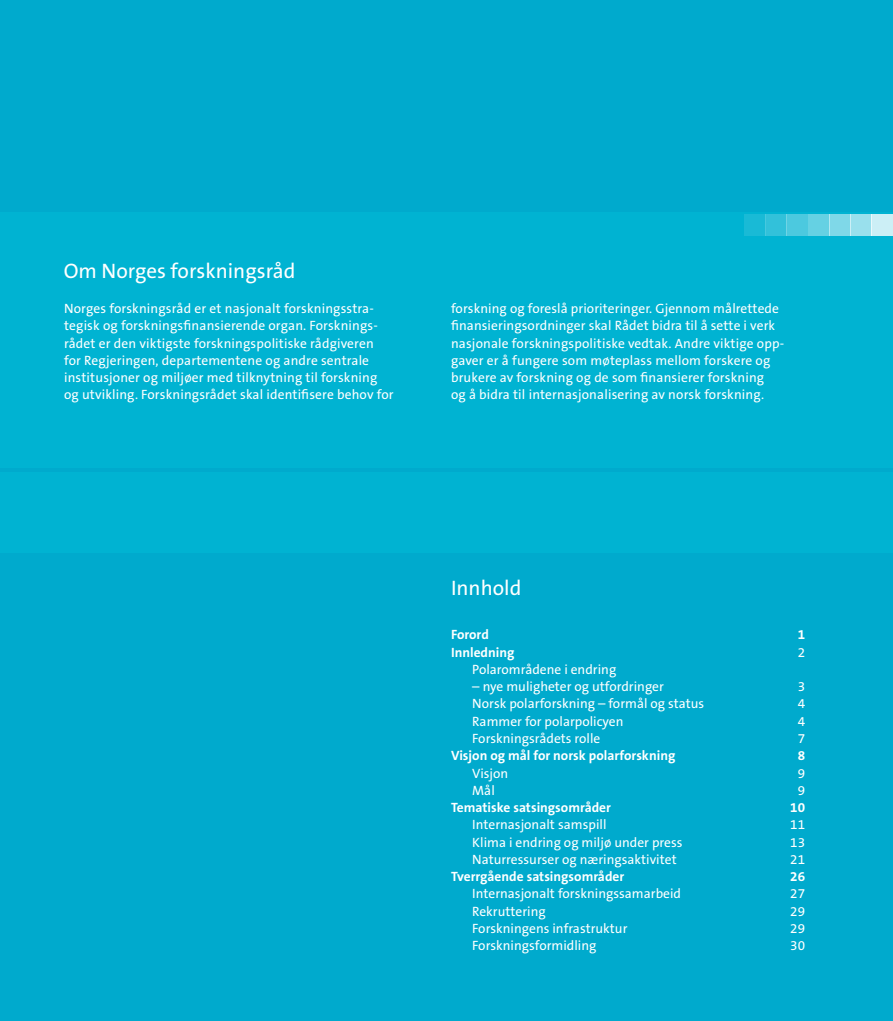
<style>
.page{position:relative;width:893px;height:1021px;background:#fff}
.page>*{position:absolute;margin:0;border:0;box-sizing:border-box;transform-origin:0 0}
.t1{font:21px "The Sans B5 Plain";color:#fff}
.t2{font:13.5px/17.2px "The Sans B5 Plain";letter-spacing:.005em;color:#fff}
.t3{font:700 13.5px "The Sans B7";color:#fff}
</style>
<div class="page">
<div style="left:0;top:0;width:893px;height:1020px;background:#00aacd"></div>
<div style="left:0;top:213px;width:893px;height:255px;background:#00b3d2"></div>
<div style="left:0;top:472px;width:893px;height:81px;background:#00b3d2"></div>
<div style="left:872px;top:214px;width:21px;height:21px;background:#cceff6"></div>
<div style="left:850px;top:214px;width:22px;height:21px;background:#99e0ed"></div>
<div style="left:829px;top:214px;width:21px;height:21px;background:#7fd8e8"></div>
<div style="left:808px;top:214px;width:21px;height:21px;background:#65d1e3"></div>
<div style="left:787px;top:214px;width:21px;height:21px;background:#4cc9df"></div>
<div style="left:765px;top:214px;width:22px;height:21px;background:#32c1da"></div>
<div style="left:744px;top:214px;width:21px;height:21px;background:#19bad6"></div>
<h1 class="t1" style="left:64px;top:260px;width:233px">Om Norges forskningsråd</h1>
<p class="t2" style="left:64px;top:300px;width:331px">Norges forskningsråd er et nasjonalt forskningsstra&shy;tegisk og forskningsfinansierende organ. Forsknings&shy;rådet er den viktigste forskningspolitiske rådgiveren for Regjeringen, departementene og andre sentrale institusjoner og miljøer med tilknytning til forskning og utvikling. Forskningsrådet skal identifisere behov for</p>
<p class="t2" style="left:451px;top:300px;width:335px">forskning og foreslå prioriteringer. Gjennom målrettede finansieringsordninger skal Rådet bidra til å sette i verk nasjonale forskningspolitiske vedtak. Andre viktige opp&shy;gaver er å fungere som møteplass mellom forskere og brukere av forskning og de som finansierer forskning<br>og å bidra til internasjonalisering av norsk forskning.</p>
<h1 class="t1" style="left:451px;top:576px;width:72px">Innhold</h1>
<p class="t3" style="left:451px;top:627px;width:39px">Forord</p>
<p class="t3" style="left:798px;top:627px;width:9px">1</p>
<p class="t3" style="left:451px;top:645px;width:65px">Innledning</p>
<p class="t2" style="left:798px;top:644px;width:9px">2</p>
<p class="t2" style="left:472px;top:661px;width:145px">Polarområdene i endring</p>
<p class="t2" style="left:472px;top:678px;width:193px">– nye muligheter og utfordringer</p>
<p class="t2" style="left:798px;top:678px;width:9px">3</p>
<p class="t2" style="left:472px;top:695px;width:233px">Norsk polarforskning – formål og status</p>
<p class="t2" style="left:798px;top:695px;width:9px">4</p>
<p class="t2" style="left:472px;top:713px;width:153px">Rammer for polarpolicyen</p>
<p class="t2" style="left:798px;top:713px;width:9px">4</p>
<p class="t2" style="left:472px;top:730px;width:130px">Forskningsrådets rolle</p>
<p class="t2" style="left:798px;top:730px;width:9px">7</p>
<p class="t3" style="left:451px;top:748px;width:226px">Visjon og mål for norsk polarforskning</p>
<p class="t3" style="left:798px;top:748px;width:9px">8</p>
<p class="t2" style="left:472px;top:764px;width:38px">Visjon</p>
<p class="t2" style="left:798px;top:764px;width:9px">9</p>
<p class="t2" style="left:472px;top:782px;width:24px">Mål</p>
<p class="t2" style="left:798px;top:782px;width:9px">9</p>
<p class="t3" style="left:451px;top:800px;width:161px">Tematiske satsingsområder</p>
<p class="t3" style="left:790px;top:800px;width:16px">10</p>
<p class="t2" style="left:472px;top:816px;width:136px">Internasjonalt samspill</p>
<p class="t2" style="left:790px;top:816px;width:16px">11</p>
<p class="t2" style="left:472px;top:833px;width:212px">Klima i endring og miljø under press</p>
<p class="t2" style="left:790px;top:833px;width:16px">13</p>
<p class="t2" style="left:472px;top:851px;width:206px">Naturressurser og næringsaktivitet</p>
<p class="t2" style="left:790px;top:851px;width:16px">21</p>
<p class="t3" style="left:451px;top:869px;width:175px">Tverrgående satsingsområder</p>
<p class="t3" style="left:790px;top:869px;width:16px">26</p>
<p class="t2" style="left:472px;top:885px;width:210px">Internasjonalt forskningssamarbeid</p>
<p class="t2" style="left:790px;top:885px;width:16px">27</p>
<p class="t2" style="left:472px;top:902px;width:75px">Rekruttering</p>
<p class="t2" style="left:790px;top:902px;width:16px">29</p>
<p class="t2" style="left:472px;top:920px;width:157px">Forskningens infrastruktur</p>
<p class="t2" style="left:790px;top:920px;width:16px">29</p>
<p class="t2" style="left:472px;top:937px;width:126px">Forskningsformidling</p>
<p class="t2" style="left:790px;top:937px;width:16px">30</p>
</div>
